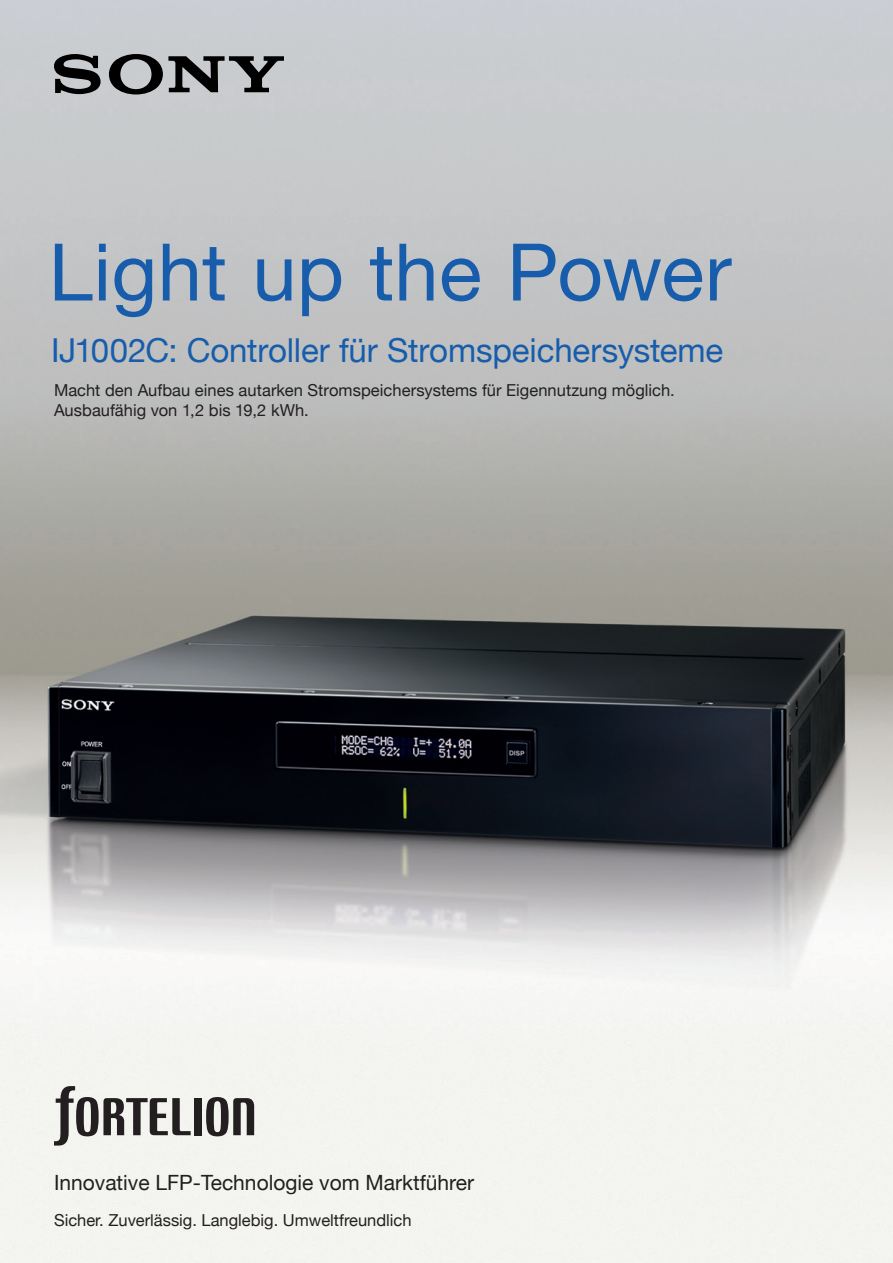
<style>
.page{position:relative;width:893px;height:1263px;background:#fff}
.page>*{position:absolute;margin:0;border:0;box-sizing:border-box;transform-origin:0 0}
.t1{font:79.5px "Helvetica Neue";letter-spacing:.005em;color:#175dab}
.t2{font:33px "Helvetica Neue";letter-spacing:-.005em;color:#175dab}
.t3{font:21px "Helvetica Neue";color:#231f20}
.t4{font:16.5px "Helvetica Neue";color:#231f20}
</style>
<div class="page">
<img style="left:0;top:0;width:893px;height:1263px">
<svg style="left:54px;top:54px;width:47px;height:40px;background:#58595a"></svg>
<svg style="left:109px;top:54px;width:175px;height:40px;background:#77797b"></svg>
<div style="left:194px;top:1098px;width:7px;height:37px;background:#231f20"></div>
<svg style="left:206px;top:1097px;width:48px;height:39px"></svg>
<svg style="left:54px;top:1086px;width:137px;height:59px"></svg>
<p class="t1" style="left:49px;top:215px;width:684px">Light up the Power</p>
<p class="t2" style="left:51px;top:327px;width:674px">IJ1002C: Controller für Stromspeichersysteme</p>
<p class="t4" style="left:54px;top:378px;width:622px">Macht den Aufbau eines autarken Stromspeichersystems für Eigennutzung möglich.</p>
<p class="t4" style="left:54px;top:398px;width:256px">Ausbaufähig von 1,2 bis 19,2 kWh.</p>
<p class="t3" style="left:54px;top:1168px;width:422px">Innovative LFP-Technologie vom Marktführer</p>
<p class="t4" style="left:54px;top:1208px;width:359px">Sicher. Zuverlässig. Langlebig. Umweltfreundlich</p>
</div>
